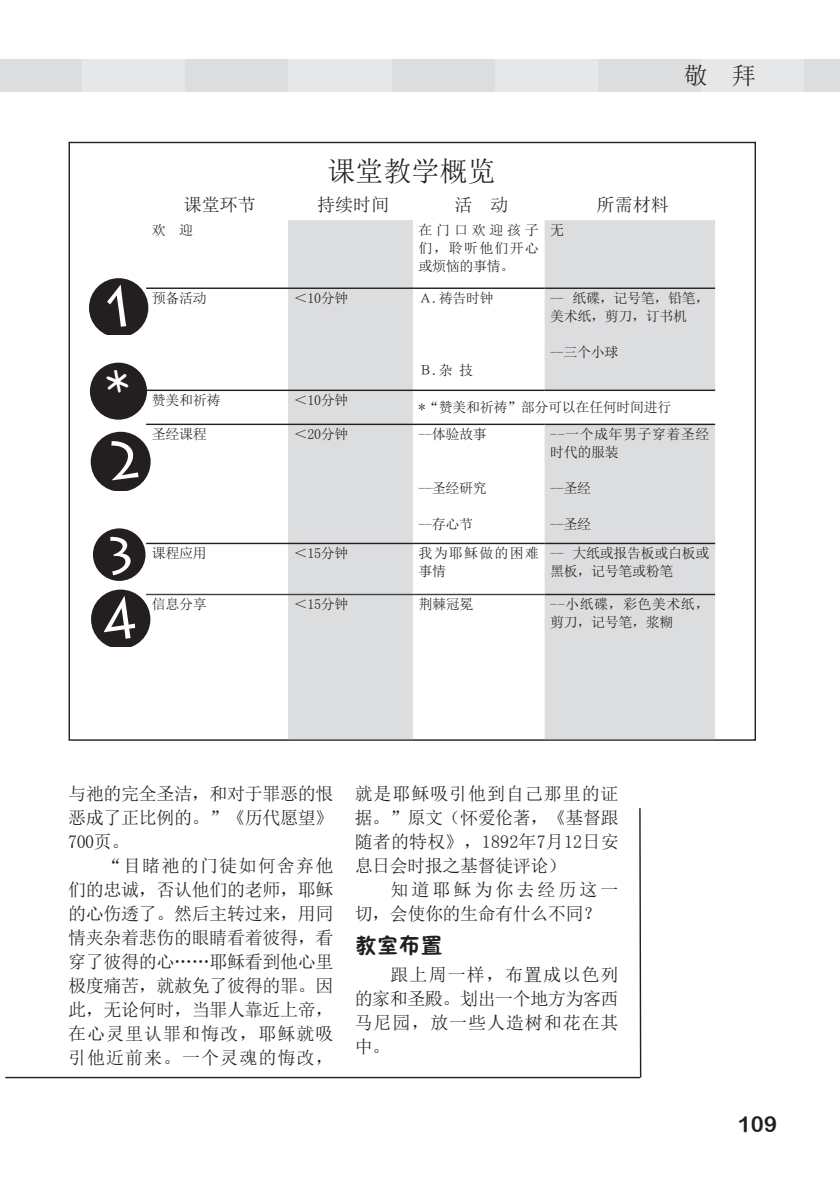
<style>
.page{position:relative;width:840px;height:1191px;background:#fff}
.page>*{position:absolute;margin:0;border:0;box-sizing:border-box;transform-origin:0 0}
.白框大標居中{font:28px "Sim Sun";color:#231f20}
.t1{font:24px "Sim Sun";color:#231f20}
.总结{font:22px "FZSEJW GB1 0";color:#231f20}
.t2{font:22px "Arial Rounded MT Bold";color:#231f20}
.內文空前字{font:18px/24px "Sim Sun";letter-spacing:-.02em;color:#231f20;text-align:justify}
.內文空前字-2{font:18px/24px "Sim Sun";letter-spacing:.07em;color:#231f20}
.表格大標{font:18px "Sim Sun";color:#231f20}
.表格內文{font:14px/18px "Sim Sun";letter-spacing:-.025em;color:#231f20}
.表格內文-2{font:14px/18px "Sim Sun";letter-spacing:.03em;color:#231f20}
.表格內文-3{font:14px/18px "Sim Sun";letter-spacing:.085em;color:#231f20}
</style>
<div class="page">
<div style="left:0;top:60px;width:83px;height:32px;background:#dcdddf"></div>
<div style="left:83px;top:60px;width:103px;height:32px;background:#e6e7e9"></div>
<div style="left:186px;top:60px;width:103px;height:32px;background:#dcdddf"></div>
<div style="left:289px;top:60px;width:103px;height:32px;background:#e6e7e9"></div>
<div style="left:392px;top:60px;width:103px;height:32px;background:#dcdddf"></div>
<div style="left:495px;top:60px;width:103px;height:32px;background:#e6e7e9"></div>
<div style="left:598px;top:60px;width:103px;height:32px;background:#dcdddf"></div>
<div style="left:701px;top:60px;width:103px;height:32px;background:#e6e7e9"></div>
<div style="left:804px;top:60px;width:35px;height:32px;background:#dcdddf"></div>
<svg style="left:288px;top:220px;width:426px;height:67px"></svg>
<svg style="left:288px;top:289px;width:426px;height:450px;fill:#dcdddf"></svg>
<hr style="left:146px;top:287px;width:142px;height:2px;background:#231f20">
<hr style="left:288px;top:287px;width:124px;height:2px;background:#231f20">
<hr style="left:412px;top:287px;width:132px;height:2px;background:#231f20">
<hr style="left:544px;top:287px;width:170px;height:2px;background:#231f20">
<hr style="left:146px;top:389px;width:142px;height:2px;background:#231f20">
<hr style="left:288px;top:389px;width:124px;height:2px;background:#231f20">
<hr style="left:412px;top:389px;width:132px;height:2px;background:#231f20">
<hr style="left:544px;top:389px;width:170px;height:2px;background:#231f20">
<hr style="left:146px;top:423px;width:142px;height:2px;background:#231f20">
<hr style="left:288px;top:423px;width:124px;height:2px;background:#231f20">
<hr style="left:412px;top:423px;width:132px;height:2px;background:#231f20">
<hr style="left:544px;top:423px;width:170px;height:2px;background:#231f20">
<hr style="left:146px;top:543px;width:142px;height:1px;background:#231f20">
<hr style="left:288px;top:543px;width:124px;height:1px;background:#231f20">
<hr style="left:412px;top:543px;width:132px;height:1px;background:#231f20">
<hr style="left:544px;top:543px;width:170px;height:1px;background:#231f20">
<hr style="left:544px;top:594px;width:170px;height:1px;background:#231f20">
<hr style="left:146px;top:594px;width:142px;height:1px;background:#404142">
<hr style="left:288px;top:594px;width:124px;height:1px;background:#404142">
<hr style="left:412px;top:594px;width:132px;height:1px;background:#404142">
<hr style="left:5px;top:1076px;width:634px;height:2px;background:#231f20">
<svg style="left:638px;top:808px;width:3px;height:271px"></svg>
<div style="left:90px;top:363px;width:57px;height:57px;background:#231f20;border-radius:50%"></div>
<div style="left:93px;top:528px;width:52px;height:53px;background:#231f20;border-radius:50%"></div>
<svg style="left:89px;top:278px;width:59px;height:56px"></svg>
<svg style="left:91px;top:432px;width:59px;height:58px"></svg>
<svg style="left:91px;top:589px;width:59px;height:57px"></svg>
<p class="白框大標居中" style="left:327px;top:157px;width:169px">课堂教学概览</p>
<h2 class="t1" style="left:683px;top:64px;width:73px">敬　拜</h2>
<p class="表格大標" style="left:184px;top:196px;width:73px">课堂环节</p>
<p class="表格大標" style="left:317px;top:196px;width:73px">持续时间</p>
<p class="表格大標" style="left:454px;top:196px;width:55px">活　动</p>
<p class="表格大標" style="left:596px;top:196px;width:73px">所需材料</p>
<p class="表格內文" style="left:152px;top:221px;width:43px">欢　迎</p>
<p class="表格內文" style="left:418px;top:221px;width:122px;text-align:justify">在门口欢迎孩子们，聆听他们开心或烦恼的事情。</p>
<p class="表格內文" style="left:550px;top:221px;width:15px">无</p>
<p class="表格內文" style="left:152px;top:289px;width:56px">预备活动</p>
<p class="表格內文" style="left:293px;top:289px;width:56px">＜10分钟</p>
<p class="表格內文" style="left:418px;top:289px;width:77px">Ａ.祷告时钟</p>
<p class="表格內文" style="left:550px;top:289px;width:160px">-- 纸碟，记号笔，铅笔，美术纸，剪刀，订书机</p>
<p class="表格內文" style="left:550px;top:343px;width:70px">--三个小球</p>
<p class="表格內文" style="left:152px;top:391px;width:70px">赞美和祈祷</p>
<p class="表格內文" style="left:293px;top:391px;width:56px">＜10分钟</p>
<p class="表格內文" style="left:418px;top:361px;width:56px">Ｂ.杂技</p>
<p class="表格內文" style="left:418px;top:398px;width:254px">*“赞美和祈祷”部分可以在任何时间进行</p>
<p class="表格內文" style="left:152px;top:425px;width:56px">圣经课程</p>
<p class="表格內文" style="left:293px;top:425px;width:56px">＜20分钟</p>
<p class="表格內文" style="left:418px;top:425px;width:70px">--体验故事</p>
<p class="表格內文" style="left:418px;top:479px;width:70px">--圣经研究</p>
<p class="表格內文" style="left:418px;top:515px;width:56px">--存心节</p>
<p class="表格內文-2" style="left:550px;top:425px;width:160px">--一个成年男子穿着圣经时代的服装</p>
<p class="表格內文" style="left:550px;top:479px;width:42px">--圣经</p>
<p class="表格內文" style="left:550px;top:515px;width:42px">--圣经</p>
<p class="表格內文" style="left:152px;top:544px;width:56px">课程应用</p>
<p class="表格內文" style="left:293px;top:544px;width:56px">＜15分钟</p>
<p class="表格內文-3" style="left:418px;top:544px;width:122px">我为耶稣做的困难事情</p>
<p class="表格內文" style="left:550px;top:544px;width:160px">-- 大纸或报告板或白板或黑板，记号笔或粉笔</p>
<p class="表格內文" style="left:152px;top:595px;width:56px">信息分享</p>
<p class="表格內文" style="left:293px;top:595px;width:56px">＜15分钟</p>
<p class="表格內文" style="left:418px;top:595px;width:56px">荆棘冠冕</p>
<p class="表格內文-2" style="left:550px;top:595px;width:160px">--小纸碟，彩色美术纸，剪刀，记号笔，浆糊</p>
<p class="內文空前字" style="left:68px;top:781px;width:267px">与祂的完全圣洁，和对于罪恶的恨恶成了正比例的。”《历代愿望》700页。</p>
<p class="內文空前字" style="left:68px;top:853px;width:267px;text-indent:36px">“目睹祂的门徒如何舍弃他们的忠诚，否认他们的老师，耶稣的心伤透了。然后主转过来，用同情夹杂着悲伤的眼睛看着彼得，看穿了彼得的心……耶稣看到他心里极度痛苦，就赦免了彼得的罪。因此，无论何时，当罪人靠近上帝，在心灵里认罪和悔改，耶稣就吸引他近前来。一个灵魂的悔改，</p>
<p class="內文空前字" style="left:354px;top:781px;width:265px">就是耶稣吸引他到自己那里的证据。”原文（怀爱伦著，《基督跟随者的特权》，1892年7月12日安息日会时报之基督徒评论）</p>
<p class="內文空前字-2" style="left:354px;top:877px;width:265px;text-indent:36px">知道耶稣为你去经历这一切，会使你的生命有什么不同？</p>
<p class="总结" style="left:354px;top:933px;width:89px">教室布置</p>
<p class="內文空前字" style="left:354px;top:963px;width:265px;text-indent:36px">跟上周一样，布置成以色列的家和圣殿。划出一个地方为客西马尼园，放一些人造树和花在其中。</p>
<p class="t2" style="left:737px;top:1110px;width:41px">109</p>
</div>
